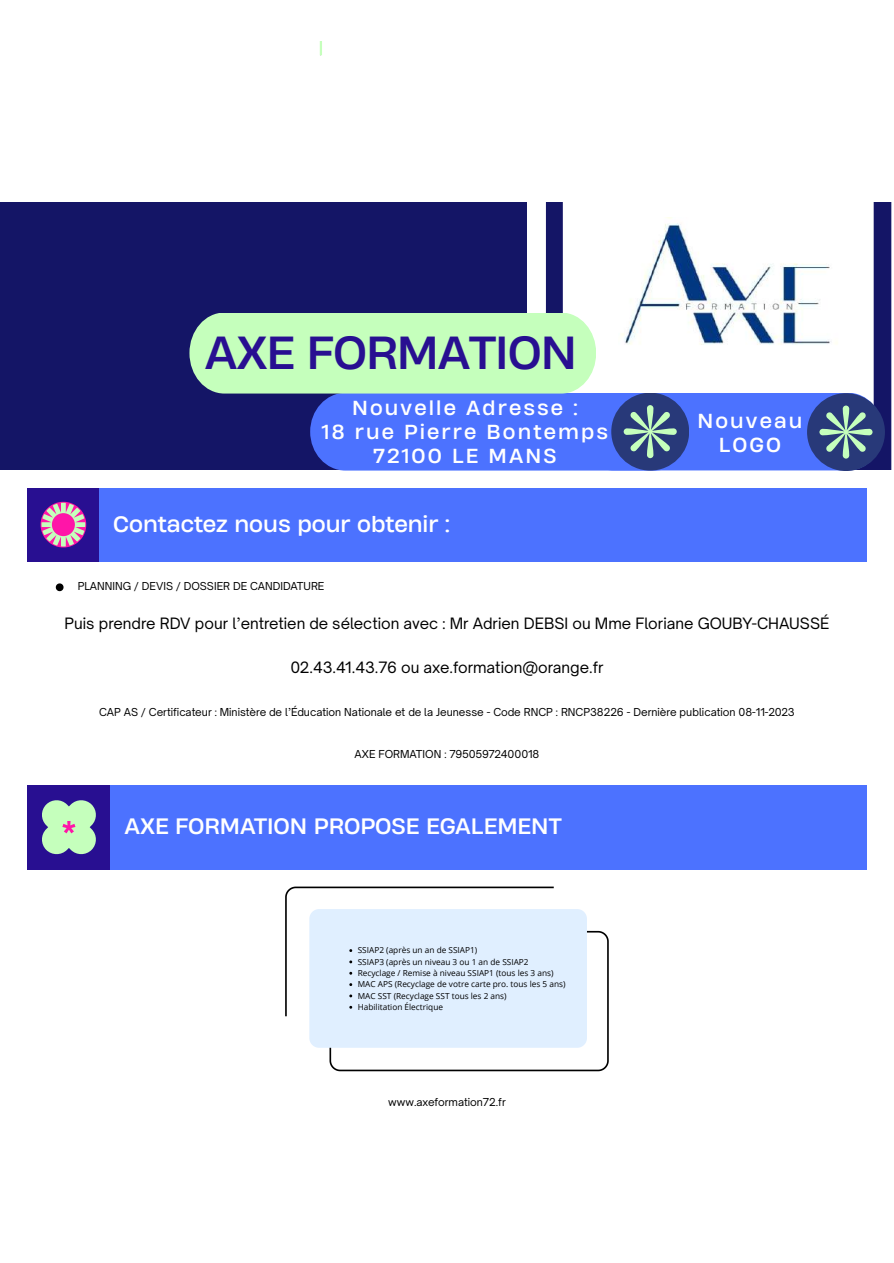
<style>
.page{position:relative;width:894px;height:1263px;background:#fff}
.page>*{position:absolute;margin:0;border:0;box-sizing:border-box;transform-origin:0 0}
.t1{font:43.65px "Heading Now 74";letter-spacing:-.025em;color:#280f91}
.t2{font:21px "Heading Now 74";color:#fff}
.t3{font:19.05px/24px "Heading Now 74";letter-spacing:.11em;color:#fff;text-align:center}
.t4{font:15px "Open Sauce One";color:#000}
.t5{font:10.5px "Open Sauce One";color:#000}
.t6{font:8.25px/11.4px "Open Sans";color:#000}
</style>
<div class="page">
<svg style="left:56px;top:583px;width:7px;height:8px"></svg>
<svg style="left:320px;top:43px;width:2px;height:12px"></svg>
<hr style="left:30px;top:42px;width:833px;height:1px;background:#c5ffbc">
<div style="left:0;top:203px;width:893px;height:267px;background:#141566"></div>
<svg style="left:526px;top:202px;width:367px;height:268px;fill:#fff"></svg>
<img style="left:618px;top:217px;width:224px;height:96px">
<svg style="left:189px;top:313px;width:693px;height:157px;background:#8baacf"></svg>
<div style="left:27px;top:488px;width:73px;height:73px;background:#280f91"></div>
<div style="left:99px;top:488px;width:768px;height:73px;background:#4c72ff"></div>
<svg style="left:40px;top:502px;width:46px;height:45px"></svg>
<div style="left:27px;top:785px;width:84px;height:84px;background:#280f91"></div>
<div style="left:110px;top:785px;width:756px;height:84px;background:#4c72ff"></div>
<svg style="left:42px;top:800px;width:54px;height:55px;background:#afd4b5"></svg>
<svg style="left:285px;top:886px;width:324px;height:185px"></svg>
<h1 class="t1" style="left:205px;top:324px;width:373px">AXE FORMATION</h1>
<h3 class="t3" style="left:322px;top:396px;width:287px">Nouvelle Adresse :<br>18 rue Pierre Bontemps<br>72100 LE MANS</h3>
<h2 class="t2" style="left:113px;top:510px;width:338px">Contactez nous pour obtenir :</h2>
<h3 class="t3" style="left:697px;top:409px;width:106px">Nouveau<br>LOGO</h3>
<p class="t5" style="left:78px;top:579px;width:248px">PLANNING / DEVIS / DOSSIER DE CANDIDATURE</p>
<h3 class="t4" style="left:65px;top:614px;width:766px">Puis prendre RDV pour l’entretien de sélection avec : Mr Adrien DEBSI ou Mme Floriane GOUBY-CHAUSSÉ</h3>
<h3 class="t4" style="left:290px;top:658px;width:314px">02.43.41.43.76 ou axe.formation@orange.fr</h3>
<p class="t5" style="left:99px;top:705px;width:697px">CAP AS / Certificateur : Ministère de l’Éducation Nationale et de la Jeunesse - Code RNCP : RNCP38226 - Dernière publication 08-11-2023</p>
<p class="t5" style="left:354px;top:748px;width:186px">AXE FORMATION : 79505972400018</p>
<h2 class="t2" style="left:124px;top:812px;width:438px">AXE FORMATION PROPOSE EGALEMENT</h2>
<p class="t6" style="left:357px;top:944px;width:209px">SSIAP2 (après un an de SSIAP1)<br>SSIAP3 (après un niveau 3 ou 1 an de SSIAP2<br>Recyclage / Remise à niveau SSIAP1 (tous les 3 ans)<br>MAC APS (Recyclage de votre carte pro. tous les 5 ans)<br>MAC SST (Recyclage SST tous les 2 ans)<br>Habilitation Électrique</p>
<p class="t5" style="left:388px;top:1095px;width:119px">www.axeformation72.fr</p>
</div>
